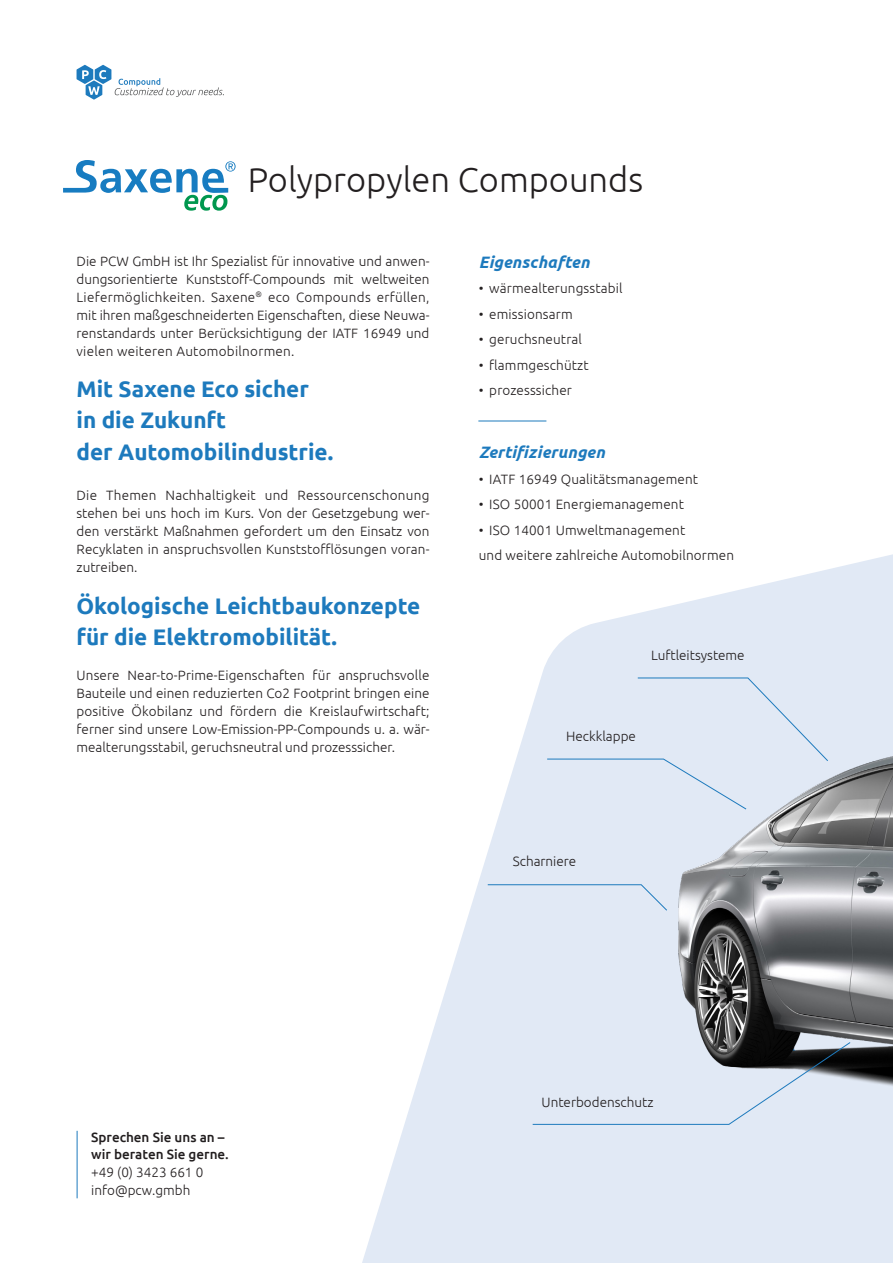
<style>
.page{position:relative;width:893px;height:1263px;background:#fff}
.page>*{position:absolute;margin:0;border:0;box-sizing:border-box;transform-origin:0 0}
.t1{font:300 34.5px "Ubuntu";color:#231f20}
.t2{font:700 22.5px/31.5px "Ubuntu";color:#1d7abd}
.t3{font:italic 700 16.5px "Ubuntu";letter-spacing:.01em;color:#1d7abd}
.t4{font:300 13.5px/18px "Ubuntu";letter-spacing:.01em;color:#231f20;text-align:justify}
.t5{font:500 13.5px "Ubuntu";color:#231f20}
</style>
<div class="page">
<svg style="left:362px;top:554px;width:531px;height:709px;fill:#e1e9f5"></svg>
<img style="left:651px;top:726px;width:242px;height:436px">
<svg style="left:532px;top:1041px;width:319px;height:84px;background:#c4ccd7"></svg>
<svg style="left:487px;top:884px;width:181px;height:27px;background:#d9e4f2"></svg>
<svg style="left:77px;top:65px;width:147px;height:35px"></svg>
<div style="left:546px;top:677px;width:283px;height:133px;background:#e1e9f5"></div>
<svg style="left:63px;top:160px;width:173px;height:51px"></svg>
<hr style="left:77px;top:1131px;width:1px;height:67px;background:#1d7abd">
<hr style="left:478px;top:420px;width:68px;height:1px;background:#1d7abd">
<p class="t1" style="left:248px;top:159px;width:397px">Polypropylen Compounds</p>
<p class="t4" style="left:77px;top:251px;width:354px">Die PCW GmbH ist Ihr Spezialist für innovative und anwen&shy;dungsorientierte Kunststoff-Compounds mit weltweiten Liefermöglichkeiten. Saxene<sup>®</sup> eco Compounds erfüllen, mit ihren maßgeschneiderten Eigenschaften, diese Neuwa&shy;renstandards unter Berücksichtigung der IATF 16949 und vielen weiteren Automobilnormen.</p>
<p class="t2" style="left:77px;top:373px;width:234px">Mit Saxene Eco sicher</p>
<p class="t2" style="left:77px;top:404px;width:151px">in die Zukunft</p>
<p class="t2" style="left:77px;top:436px;width:258px">der Automobilindustrie.</p>
<p class="t4" style="left:77px;top:485px;width:354px">Die Themen Nachhaltigkeit und Ressourcenschonung stehen bei uns hoch im Kurs. Von der Gesetzgebung wer&shy;den verstärkt Maßnahmen gefordert um den Einsatz von Recyklaten in anspruchsvollen Kunststofflösungen voran&shy;zutreiben.</p>
<p class="t2" style="left:77px;top:590px;width:345px">Ökologische Leichtbaukonzepte für die Elektromobilität.</p>
<p class="t4" style="left:77px;top:665px;width:354px">Unsere Near-to-Prime-Eigenschaften für anspruchsvolle Bauteile und einen reduzierten Co2 Footprint bringen eine positive Ökobilanz und fördern die Kreislaufwirtschaft; ferner sind unsere Low-Emission-PP-Compounds u. a. wär&shy;mealterungsstabil, geruchsneutral und prozesssicher.</p>
<p class="t3" style="left:479px;top:252px;width:112px">Eigenschaften</p>
<p class="t4" style="left:479px;top:279px;width:145px">• wärmealterungsstabil</p>
<p class="t4" style="left:479px;top:305px;width:96px">• emissionsarm</p>
<p class="t4" style="left:479px;top:330px;width:105px">• geruchsneutral</p>
<p class="t4" style="left:479px;top:356px;width:112px">• flammgeschützt</p>
<p class="t4" style="left:479px;top:381px;width:95px">• prozesssicher</p>
<p class="t3" style="left:479px;top:443px;width:128px">Zertifizierungen</p>
<p class="t4" style="left:479px;top:470px;width:221px">• IATF 16949 Qualitätsmanagement</p>
<p class="t4" style="left:479px;top:495px;width:207px">• ISO 50001 Energiemanagement</p>
<p class="t4" style="left:479px;top:521px;width:208px">• ISO 14001 Umweltmanagement</p>
<p class="t4" style="left:479px;top:546px;width:257px">und weitere zahlreiche Automobilnormen</p>
<p class="t4" style="left:651px;top:646px;width:95px">Luftleitsysteme</p>
<p class="t4" style="left:566px;top:727px;width:71px">Heckklappe</p>
<p class="t4" style="left:513px;top:852px;width:65px">Scharniere</p>
<p class="t5" style="left:91px;top:1129px;width:135px">Sprechen Sie uns an –</p>
<p class="t5" style="left:91px;top:1145px;width:139px">wir beraten Sie gerne.</p>
<p class="t4" style="left:91px;top:1162px;width:114px">+49 (0) 3423 661 0</p>
<p class="t4" style="left:91px;top:1180px;width:101px">info@pcw.gmbh</p>
<p class="t4" style="left:541px;top:1092px;width:113px">Unterbodenschutz</p>
</div>
